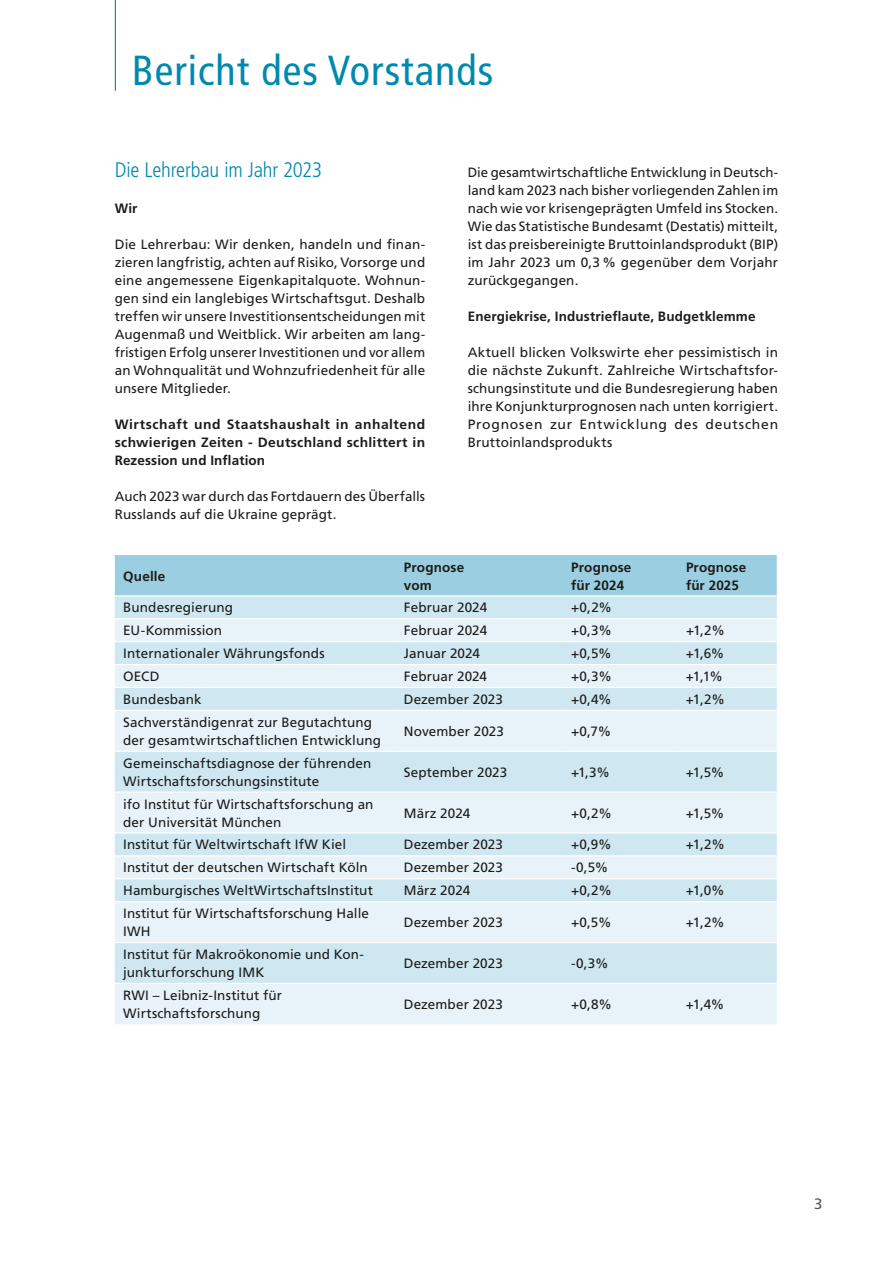
<style>
.page{position:relative;width:893px;height:1263px;background:#fff}
.page>*{position:absolute;margin:0;border:0;box-sizing:border-box;transform-origin:0 0}
.t1{font:condensed 42px "Frutiger LT Std";letter-spacing:.025em;color:#0089ae}
.t2{font:300 condensed 21px "Frutiger LT Std";letter-spacing:-.01em;color:#0089ae}
.t3{font:15px "Frutiger LT Std";color:#575756}
.t4{font:13.5px/18px "Frutiger LT Std";letter-spacing:.01em;color:#1d1d1b}
.t5{font:700 13.5px/18px "Frutiger LT Std";letter-spacing:.01em;color:#1d1d1b}
</style>
<div class="page">
<hr style="left:115px;top:0;width:1px;height:91px;background:#0089ae">
<div style="left:115px;top:555px;width:662px;height:40px;background:#9bcee0"></div>
<div style="left:115px;top:596px;width:662px;height:22px;background:#cfe7f0"></div>
<svg style="left:115px;top:619px;width:662px;height:405px;fill:#e7f3f8"></svg>
<hr style="left:115px;top:641px;width:280px;height:1px;background:#fff">
<hr style="left:395px;top:641px;width:168px;height:1px;background:#fff">
<hr style="left:563px;top:641px;width:114px;height:1px;background:#fff">
<hr style="left:677px;top:641px;width:100px;height:1px;background:#fff">
<hr style="left:115px;top:664px;width:280px;height:1px;background:#fff">
<hr style="left:395px;top:664px;width:168px;height:1px;background:#fff">
<hr style="left:563px;top:664px;width:114px;height:1px;background:#fff">
<hr style="left:677px;top:664px;width:100px;height:1px;background:#fff">
<hr style="left:115px;top:687px;width:280px;height:1px;background:#fff">
<hr style="left:395px;top:687px;width:168px;height:1px;background:#fff">
<hr style="left:563px;top:687px;width:114px;height:1px;background:#fff">
<hr style="left:677px;top:687px;width:100px;height:1px;background:#fff">
<hr style="left:115px;top:710px;width:280px;height:1px;background:#fff">
<hr style="left:395px;top:710px;width:168px;height:1px;background:#fff">
<hr style="left:563px;top:710px;width:114px;height:1px;background:#fff">
<hr style="left:677px;top:710px;width:100px;height:1px;background:#fff">
<hr style="left:115px;top:751px;width:280px;height:1px;background:#fff">
<hr style="left:395px;top:751px;width:168px;height:1px;background:#fff">
<hr style="left:563px;top:751px;width:114px;height:1px;background:#fff">
<hr style="left:677px;top:751px;width:100px;height:1px;background:#fff">
<hr style="left:115px;top:791px;width:280px;height:2px;background:#fff">
<hr style="left:395px;top:791px;width:168px;height:2px;background:#fff">
<hr style="left:563px;top:791px;width:114px;height:2px;background:#fff">
<hr style="left:677px;top:791px;width:100px;height:2px;background:#fff">
<hr style="left:115px;top:832px;width:280px;height:1px;background:#fff">
<hr style="left:395px;top:832px;width:168px;height:1px;background:#fff">
<hr style="left:563px;top:832px;width:114px;height:1px;background:#fff">
<hr style="left:677px;top:832px;width:100px;height:1px;background:#fff">
<hr style="left:115px;top:855px;width:280px;height:1px;background:#fff">
<hr style="left:395px;top:855px;width:168px;height:1px;background:#fff">
<hr style="left:563px;top:855px;width:114px;height:1px;background:#fff">
<hr style="left:677px;top:855px;width:100px;height:1px;background:#fff">
<hr style="left:115px;top:878px;width:280px;height:1px;background:#fff">
<hr style="left:395px;top:878px;width:168px;height:1px;background:#fff">
<hr style="left:563px;top:878px;width:114px;height:1px;background:#fff">
<hr style="left:677px;top:878px;width:100px;height:1px;background:#fff">
<hr style="left:115px;top:901px;width:280px;height:1px;background:#fff">
<hr style="left:395px;top:901px;width:168px;height:1px;background:#fff">
<hr style="left:563px;top:901px;width:114px;height:1px;background:#fff">
<hr style="left:677px;top:901px;width:100px;height:1px;background:#fff">
<hr style="left:115px;top:942px;width:280px;height:1px;background:#fff">
<hr style="left:395px;top:942px;width:168px;height:1px;background:#fff">
<hr style="left:563px;top:942px;width:114px;height:1px;background:#fff">
<hr style="left:677px;top:942px;width:100px;height:1px;background:#fff">
<hr style="left:115px;top:983px;width:280px;height:1px;background:#fff">
<hr style="left:395px;top:983px;width:168px;height:1px;background:#fff">
<hr style="left:563px;top:983px;width:114px;height:1px;background:#fff">
<hr style="left:677px;top:983px;width:100px;height:1px;background:#fff">
<h1 class="t1" style="left:132px;top:46px;width:363px">Bericht des Vorstands</h1>
<h2 class="t2" style="left:115px;top:158px;width:209px">Die Lehrerbau im Jahr 2023</h2>
<p class="t5" style="left:115px;top:199px;width:24px">Wir</p>
<p class="t4" style="left:115px;top:235px;width:312px;text-align:justify">Die Lehrerbau: Wir denken, handeln und finan&shy;zieren langfristig, achten auf Risiko, Vorsorge und eine angemessene Eigenkapitalquote. Wohnun&shy;gen sind ein langlebiges Wirtschaftsgut. Deshalb treffen wir unsere Investitionsentscheidungen mit Augenmaß und Weitblick. Wir arbeiten am lang&shy;fristigen Erfolg unserer Investitionen und vor allem an Wohnqualität und Wohnzufriedenheit für alle unsere Mitglieder.</p>
<p class="t5" style="left:115px;top:415px;width:312px;text-align:justify">Wirtschaft und Staatshaushalt in anhaltend schwierigen Zeiten - Deutschland schlittert in Rezession und Inflation</p>
<p class="t4" style="left:115px;top:487px;width:312px">Auch 2023 war durch das Fortdauern des Überfalls<br>Russlands auf die Ukraine geprägt.</p>
<p class="t4" style="left:468px;top:163px;width:312px;text-align:justify">Die gesamtwirtschaftliche Entwicklung in Deutsch&shy;land kam 2023 nach bisher vorliegenden Zahlen im nach wie vor krisengeprägten Umfeld ins Stocken.<br>Wie das Statistische Bundesamt (Destatis) mitteilt, ist das preisbereinigte Bruttoinlandsprodukt (BIP) im Jahr 2023 um 0,3 % gegenüber dem Vorjahr zurückgegangen.</p>
<p class="t5" style="left:468px;top:307px;width:289px">Energiekrise, Industrieflaute, Budgetklemme</p>
<p class="t4" style="left:468px;top:343px;width:312px;text-align:justify">Aktuell blicken Volkswirte eher pessimistisch in die nächste Zukunft. Zahlreiche Wirtschaftsfor&shy;schungsinstitute und die Bundesregierung haben ihre Konjunkturprognosen nach unten korrigiert.<br>Prognosen zur Entwicklung des deutschen Bruttoinlandsprodukts</p>
<p class="t5" style="left:123px;top:567px;width:43px">Quelle</p>
<p class="t5" style="left:404px;top:558px;width:62px">Prognose vom</p>
<p class="t5" style="left:571px;top:558px;width:62px">Prognose für 2024</p>
<p class="t5" style="left:686px;top:558px;width:62px">Prognose für 2025</p>
<p class="t4" style="left:123px;top:599px;width:111px">Bundesregierung</p>
<p class="t4" style="left:404px;top:599px;width:85px">Februar 2024</p>
<p class="t4" style="left:571px;top:599px;width:42px">+0,2%</p>
<p class="t4" style="left:123px;top:622px;width:100px">EU-Kommission</p>
<p class="t4" style="left:404px;top:622px;width:85px">Februar 2024</p>
<p class="t4" style="left:571px;top:622px;width:42px">+0,3%</p>
<p class="t4" style="left:686px;top:622px;width:40px">+1,2%</p>
<p class="t4" style="left:123px;top:644px;width:203px">Internationaler Währungsfonds</p>
<p class="t4" style="left:404px;top:644px;width:78px">Januar 2024</p>
<p class="t4" style="left:571px;top:644px;width:42px">+0,5%</p>
<p class="t4" style="left:686px;top:644px;width:40px">+1,6%</p>
<p class="t4" style="left:123px;top:667px;width:38px">OECD</p>
<p class="t4" style="left:404px;top:667px;width:85px">Februar 2024</p>
<p class="t4" style="left:571px;top:667px;width:42px">+0,3%</p>
<p class="t4" style="left:686px;top:667px;width:38px">+1,1%</p>
<p class="t4" style="left:123px;top:690px;width:80px">Bundesbank</p>
<p class="t4" style="left:404px;top:690px;width:101px">Dezember 2023</p>
<p class="t4" style="left:571px;top:690px;width:42px">+0,4%</p>
<p class="t4" style="left:686px;top:690px;width:40px">+1,2%</p>
<p class="t4" style="left:123px;top:713px;width:259px">Sachverständigenrat zur Begutachtung der gesamtwirtschaftlichen Entwicklung</p>
<p class="t4" style="left:404px;top:722px;width:102px">November 2023</p>
<p class="t4" style="left:571px;top:722px;width:42px">+0,7%</p>
<p class="t4" style="left:123px;top:754px;width:250px">Gemeinschaftsdiagnose der führenden<br>Wirtschaftsforschungsinstitute</p>
<p class="t4" style="left:404px;top:763px;width:105px">September 2023</p>
<p class="t4" style="left:571px;top:763px;width:40px">+1,3%</p>
<p class="t4" style="left:686px;top:763px;width:40px">+1,5%</p>
<p class="t4" style="left:123px;top:795px;width:252px">ifo Institut für Wirtschaftsforschung an der Universität München</p>
<p class="t4" style="left:404px;top:804px;width:68px">März 2024</p>
<p class="t4" style="left:571px;top:804px;width:42px">+0,2%</p>
<p class="t4" style="left:686px;top:804px;width:40px">+1,5%</p>
<p class="t4" style="left:123px;top:836px;width:224px">Institut für Weltwirtschaft IfW Kiel</p>
<p class="t4" style="left:404px;top:836px;width:101px">Dezember 2023</p>
<p class="t4" style="left:571px;top:836px;width:42px">+0,9%</p>
<p class="t4" style="left:686px;top:836px;width:40px">+1,2%</p>
<p class="t4" style="left:123px;top:859px;width:246px">Institut der deutschen Wirtschaft Köln</p>
<p class="t4" style="left:404px;top:859px;width:101px">Dezember 2023</p>
<p class="t4" style="left:571px;top:859px;width:39px">-0,5%</p>
<p class="t4" style="left:123px;top:882px;width:251px">Hamburgisches WeltWirtschaftsInstitut</p>
<p class="t4" style="left:404px;top:882px;width:68px">März 2024</p>
<p class="t4" style="left:571px;top:882px;width:42px">+0,2%</p>
<p class="t4" style="left:686px;top:882px;width:40px">+1,0%</p>
<p class="t4" style="left:123px;top:904px;width:247px">Institut für Wirtschaftsforschung Halle<br>IWH</p>
<p class="t4" style="left:404px;top:913px;width:101px">Dezember 2023</p>
<p class="t4" style="left:571px;top:913px;width:42px">+0,5%</p>
<p class="t4" style="left:686px;top:913px;width:40px">+1,2%</p>
<p class="t4" style="left:123px;top:945px;width:242px">Institut für Makroökonomie und Kon&shy;junkturforschung IMK</p>
<p class="t4" style="left:404px;top:954px;width:101px">Dezember 2023</p>
<p class="t4" style="left:571px;top:954px;width:39px">-0,3%</p>
<p class="t4" style="left:123px;top:986px;width:160px">RWI – Leibniz-Institut für<br>Wirtschaftsforschung</p>
<p class="t4" style="left:404px;top:995px;width:101px">Dezember 2023</p>
<p class="t4" style="left:571px;top:995px;width:42px">+0,8%</p>
<p class="t4" style="left:686px;top:995px;width:40px">+1,4%</p>
<p class="t3" style="left:814px;top:1195px;width:10px">3</p>
</div>
